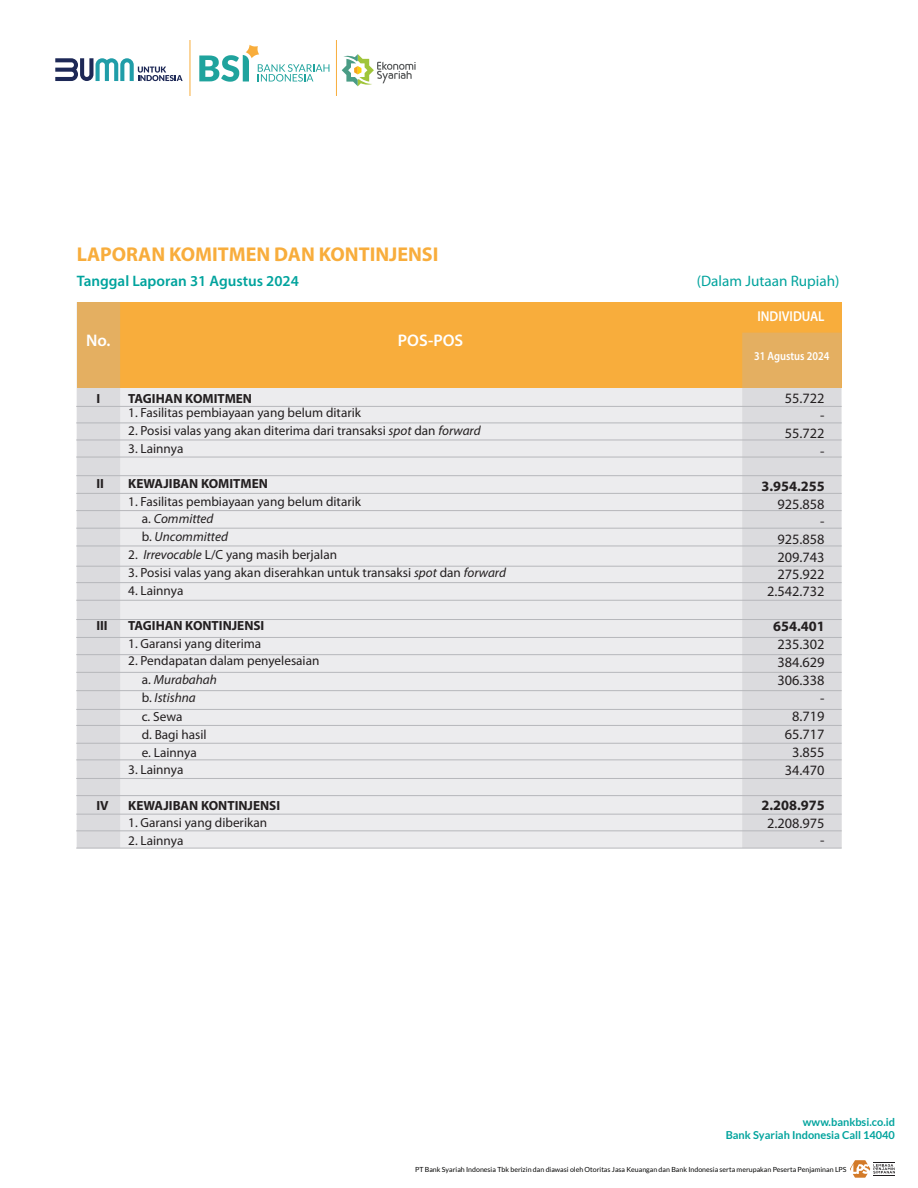
<style>
.page{position:relative;width:918px;height:1188px;background:#fff}
.page>*{position:absolute;margin:0;border:0;box-sizing:border-box;transform-origin:0 0}
.t1{font:700 20.1px "Myriad Pro";color:#f8ad3c}
.t2{font:600 16.8px "Myriad Pro";color:#fff}
.t3{font:600 15.15px "Myriad Pro";color:#00a39d}
.t4{font:15.15px "Myriad Pro";color:#00a39d}
.t5{font:14.4px/17.9px "Myriad Pro";color:#231f20;text-align:right}
.t6{font:700 14.4px "Myriad Pro";color:#231f20}
.t7{font:600 14.4px "Myriad Pro";color:#fff;scale:.9 1}
.t8{font:13.2px/17.7px "Myriad Pro";color:#231f20}
.t9{font:700 13.2px "Myriad Pro";color:#231f20}
.t10{font:600 12px "Myriad Pro";color:#fff;scale:.88 1}
.t11{font:700 10.95px/13.2px "Lato";color:#00a39d;text-align:right}
.t12{font:7.05px "Lato";color:#050504}
.s1{font-style:italic}
</style>
<div class="page">
<svg style="left:850px;top:1160px;width:45px;height:18px"></svg>
<hr style="left:190px;top:40px;width:1px;height:56px;background:#f8ad3c">
<svg style="left:342px;top:54px;width:74px;height:32px"></svg>
<hr style="left:336px;top:40px;width:1px;height:56px;background:#f8ad3c">
<svg style="left:55px;top:58px;width:128px;height:23px"></svg>
<svg style="left:199px;top:45px;width:130px;height:37px"></svg>
<div style="left:120px;top:387px;width:622px;height:461px;background:#ececee"></div>
<div style="left:77px;top:302px;width:765px;height:85px;background:#f8ad3c"></div>
<svg style="left:77px;top:302px;width:43px;height:546px;background:#dcd3c8"></svg>
<svg style="left:742px;top:333px;width:100px;height:515px;background:#dbd5cf"></svg>
<hr style="left:76px;top:422px;width:766px;height:1px;background:#b6b7bb">
<hr style="left:76px;top:440px;width:766px;height:1px;background:#b6b7bb">
<hr style="left:76px;top:406px;width:766px;height:1px;background:#b6b7bb">
<hr style="left:76px;top:457px;width:766px;height:1px;background:#b6b7bb">
<hr style="left:76px;top:475px;width:766px;height:1px;background:#b6b7bb">
<hr style="left:76px;top:493px;width:766px;height:1px;background:#b6b7bb">
<hr style="left:76px;top:510px;width:766px;height:1px;background:#b6b7bb">
<hr style="left:76px;top:528px;width:766px;height:1px;background:#b6b7bb">
<hr style="left:76px;top:600px;width:766px;height:1px;background:#b6b7bb">
<hr style="left:76px;top:546px;width:766px;height:1px;background:#b6b7bb">
<hr style="left:76px;top:566px;width:766px;height:1px;background:#b6b7bb">
<hr style="left:76px;top:582px;width:766px;height:1px;background:#b6b7bb">
<hr style="left:76px;top:619px;width:766px;height:1px;background:#b6b7bb">
<hr style="left:76px;top:637px;width:766px;height:1px;background:#b6b7bb">
<hr style="left:76px;top:654px;width:766px;height:1px;background:#b6b7bb">
<hr style="left:76px;top:672px;width:766px;height:1px;background:#b6b7bb">
<hr style="left:76px;top:690px;width:766px;height:1px;background:#b6b7bb">
<hr style="left:76px;top:725px;width:766px;height:1px;background:#b6b7bb">
<hr style="left:76px;top:709px;width:766px;height:1px;background:#b6b7bb">
<hr style="left:76px;top:743px;width:766px;height:1px;background:#b6b7bb">
<hr style="left:76px;top:759px;width:766px;height:1px;background:#b6b7bb">
<hr style="left:76px;top:778px;width:766px;height:1px;background:#b6b7bb">
<hr style="left:76px;top:795px;width:766px;height:1px;background:#b6b7bb">
<hr style="left:76px;top:814px;width:766px;height:1px;background:#b6b7bb">
<hr style="left:76px;top:830px;width:766px;height:1px;background:#b6b7bb">
<hr style="left:76px;top:848px;width:766px;height:1px;background:#b6b7bb">
<h1 class="t1" style="left:77px;top:241px;width:363px">LAPORAN KOMITMEN DAN KONTINJENSI</h1>
<p class="t3" style="left:77px;top:271px;width:224px">Tanggal Laporan 31 Agustus 2024</p>
<p class="t4" style="left:697px;top:272px;width:144px">(Dalam Jutaan Rupiah)</p>
<p class="t2" style="left:86px;top:330px;width:26px">No.</p>
<p class="t2" style="left:398px;top:330px;width:67px">POS-POS</p>
<p class="t9" style="left:96px;top:390px;width:5px">I</p>
<p class="t9" style="left:128px;top:390px;width:125px">TAGIHAN KOMITMEN</p>
<p class="t8" style="left:128px;top:404px;width:234px">1. Fasilitas pembiayaan yang belum ditarik</p>
<p class="t8" style="left:128px;top:422px;width:354px">2. Posisi valas yang akan diterima dari transaksi <span class="s1">spot</span> dan <span class="s1">forward</span></p>
<p class="t8" style="left:128px;top:439px;width:57px">3. Lainnya</p>
<p class="t9" style="left:96px;top:475px;width:9px">II</p>
<p class="t9" style="left:128px;top:475px;width:141px">KEWAJIBAN KOMITMEN</p>
<p class="t8" style="left:142px;top:492px;width:221px;text-indent:-14px">1. Fasilitas pembiayaan yang belum ditarik a. <span class="s1">Committed<br></span>b. <span class="s1">Uncommitted</span></p>
<p class="t8" style="left:128px;top:546px;width:210px">2. <span class="s1">Irrevocable</span> L/C yang masih berjalan</p>
<p class="t8" style="left:128px;top:564px;width:379px">3. Posisi valas yang akan diserahkan untuk transaksi <span class="s1">spot</span> dan <span class="s1">forward</span></p>
<p class="t8" style="left:128px;top:581px;width:57px">4. Lainnya</p>
<p class="t9" style="left:96px;top:617px;width:13px">III</p>
<p class="t9" style="left:128px;top:617px;width:138px">TAGIHAN KONTINJENSI</p>
<p class="t8" style="left:128px;top:634px;width:135px">1. Garansi yang diterima</p>
<p class="t8" style="left:142px;top:652px;width:179px;line-height:18.1px;text-indent:-14px">2. Pendapatan dalam penyelesaian a. <span class="s1">Murabahah<br></span>b. <span class="s1">Istishna</span></p>
<p class="t8" style="left:142px;top:708px;width:66px">c. Sewa<br>d. Bagi hasil e. Lainnya</p>
<p class="t8" style="left:128px;top:761px;width:57px">3. Lainnya</p>
<p class="t9" style="left:96px;top:796px;width:14px">IV</p>
<p class="t9" style="left:128px;top:796px;width:154px">KEWAJIBAN KONTINJENSI</p>
<p class="t8" style="left:128px;top:814px;width:141px">1. Garansi yang diberikan</p>
<p class="t8" style="left:128px;top:831px;width:57px">2. Lainnya</p>
<p class="t7" style="left:757px;top:307px;width:76px">INDIVIDUAL</p>
<p class="t10" style="left:754px;top:349px;width:87px">31 Agustus 2024</p>
<p class="t5" style="left:785px;top:389px;width:41px">55.722 -<br>55.722 -</p>
<p class="t6" style="left:761px;top:477px;width:65px">3.954.255</p>
<p class="t5" style="left:767px;top:495px;width:59px">925.858<br>-<br>925.858<br>209.743<br>275.922<br>2.542.732</p>
<p class="t6" style="left:773px;top:617px;width:53px">654.401</p>
<p class="t5" style="left:778px;top:635px;width:49px">235.302<br>384.629<br>306.338 -<br>8.719<br>65.717<br>3.855<br>34.470</p>
<p class="t6" style="left:761px;top:796px;width:65px">2.208.975</p>
<p class="t5" style="left:767px;top:814px;width:59px">2.208.975 -</p>
<p class="t11" style="left:726px;top:1115px;width:171px">www.bankbsi.co.id<br>Bank Syariah Indonesia Call 14040</p>
<p class="t12" style="left:415px;top:1165px;width:433px">PT Bank Syariah Indonesia Tbk berizin dan diawasi oleh Otoritas Jasa Keuangan dan Bank Indonesia serta merupakan Peserta Penjaminan LPS</p>
</div>
